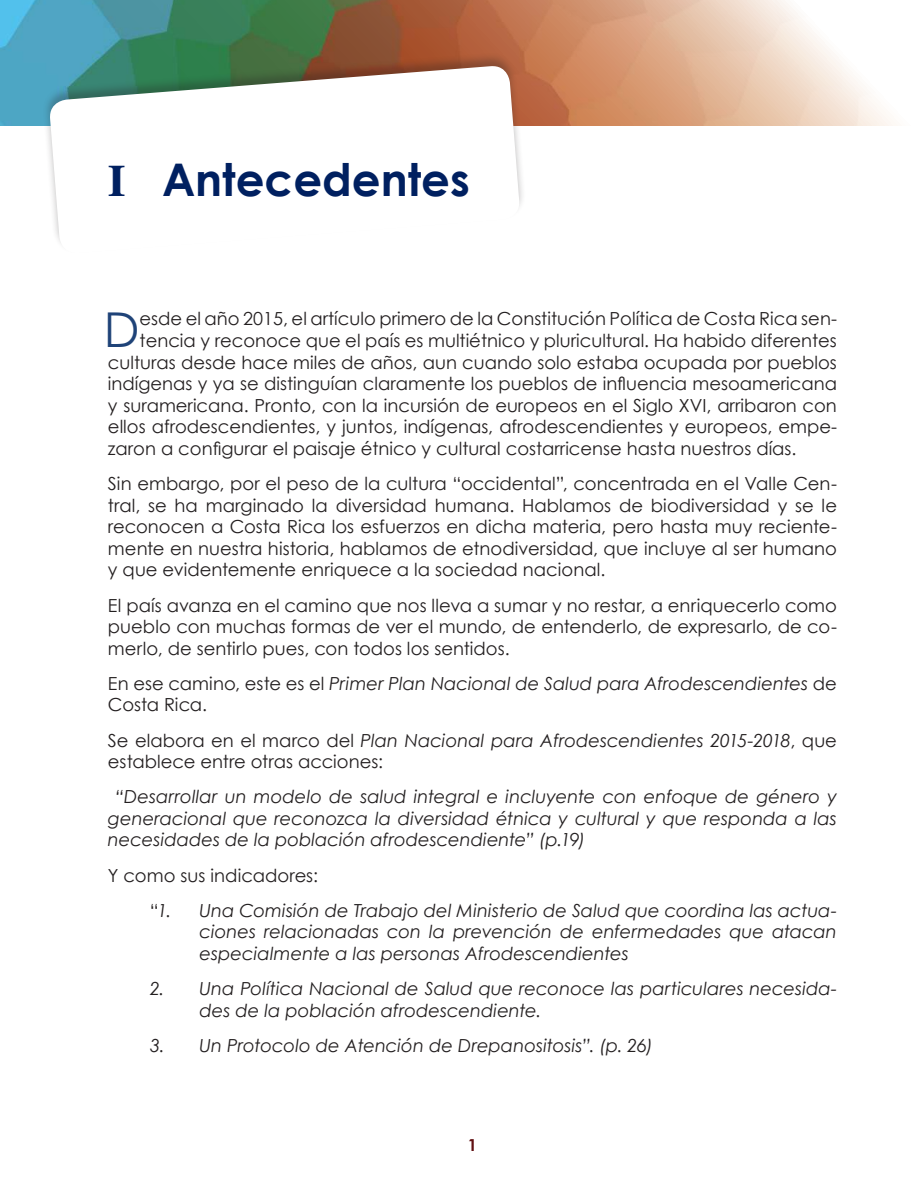
<style>
.page{position:relative;width:918px;height:1188px;background:#fff}
.page>*{position:absolute;margin:0;border:0;box-sizing:border-box;transform-origin:0 0}
.t1{font:48px "Century Gothic";color:#1f4378}
.t2{font:700 45px "Century Gothic";color:#002060}
.t3{font:18px/21.6px "Century Gothic";color:#231f20;text-align:justify}
.t4{font:italic 18px/21.6px "Century Gothic";color:#231f20}
.t5{font:700 16.5px "Century Gothic";color:#611012}
.s1{font-family:"Times"}
.s2{font-style:normal}
.s3{font-style:italic}
</style>
<div class="page">
<img style="left:0;top:0;width:892px;height:125px">
<div style="left:42px;top:52px;width:485px;height:202px;background:#231f20;opacity:.3"></div>
<svg style="left:49px;top:65px;width:472px;height:189px"></svg>
<h2 class="t2" style="left:108px;top:151px;width:363px"><span class="s1">I</span> Antecedentes</h2>
<h1 class="t1" style="left:104px;top:300px;width:37px">D</h1>
<p class="t3" style="left:140px;top:308px;width:699px">esde el año 2015, el artículo primero de la Constitución Política de Costa Rica sen-</p>
<p class="t3" style="left:140px;top:329px;width:699px">tencia y reconoce que el país es multiétnico y pluricultural. Ha habido diferentes</p>
<p class="t3" style="left:108px;top:351px;width:730px">culturas desde hace miles de años, aun cuando solo estaba ocupada por pueblos</p>
<p class="t3" style="left:108px;top:373px;width:731px">indígenas y ya se distinguían claramente los pueblos de influencia mesoamericana</p>
<p class="t3" style="left:108px;top:394px;width:730px">y suramericana. Pronto, con la incursión de europeos en el Siglo XVI, arribaron con</p>
<p class="t3" style="left:108px;top:416px;width:730px">ellos afrodescendientes, y juntos, indígenas, afrodescendientes y europeos, empe-</p>
<p class="t3" style="left:108px;top:437px;width:690px">zaron a configurar el paisaje étnico y cultural costarricense hasta nuestros días.</p>
<p class="t3" style="left:108px;top:472px;width:731px">Sin embargo, por el peso de la cultura “occidental”, concentrada en el Valle Cen&shy;tral, se ha marginado la diversidad humana. Hablamos de biodiversidad y se le reconocen a Costa Rica los esfuerzos en dicha materia, pero hasta muy reciente&shy;mente en nuestra historia, hablamos de etnodiversidad, que incluye al ser humano y que evidentemente enriquece a la sociedad nacional.</p>
<p class="t3" style="left:108px;top:594px;width:731px">El país avanza en el camino que nos lleva a sumar y no restar, a enriquecerlo como pueblo con muchas formas de ver el mundo, de entenderlo, de expresarlo, de co&shy;merlo, de sentirlo pues, con todos los sentidos.</p>
<p class="t4" style="left:108px;top:672px;width:731px"><span class="s2">En ese camino, este es el</span> Primer Plan Nacional de Salud para Afrodescendientes <span class="s2">de<br>Costa Rica.</span></p>
<p class="t3" style="left:108px;top:729px;width:731px">Se elabora en el marco del <span class="s3">Plan Nacional para Afrodescendientes 2015-2018</span>, que establece entre otras acciones:</p>
<p class="t4" style="left:108px;top:786px;width:730px;text-align:justify;text-indent:7px">“Desarrollar un modelo de salud integral e incluyente con enfoque de género y generacional que reconozca la diversidad étnica y cultural y que responda a las necesidades de la población afrodescendiente” (p.19)</p>
<p class="t3" style="left:150px;top:857px;width:170px;line-height:35.1px;text-indent:-42px">Y como sus indicadores: “<span class="s3">1.</span></p>
<p class="t4" style="left:199px;top:899px;width:639px;text-align:justify">Una Comisión de Trabajo del Ministerio de Salud que coordina las actua&shy;ciones relacionadas con la prevención de enfermedades que atacan especialmente a las personas Afrodescendientes</p>
<p class="t4" style="left:199px;top:977px;width:639px;text-indent:-49px">2. Una Política Nacional de Salud que reconoce las particulares necesida&shy;des de la población afrodescendiente.</p>
<p class="t4" style="left:150px;top:1034px;width:505px">3. Un Protocolo de Atención de Drepanositosis”. (p. 26)</p>
<p class="t5" style="left:468px;top:1135px;width:11px">1</p>
</div>
